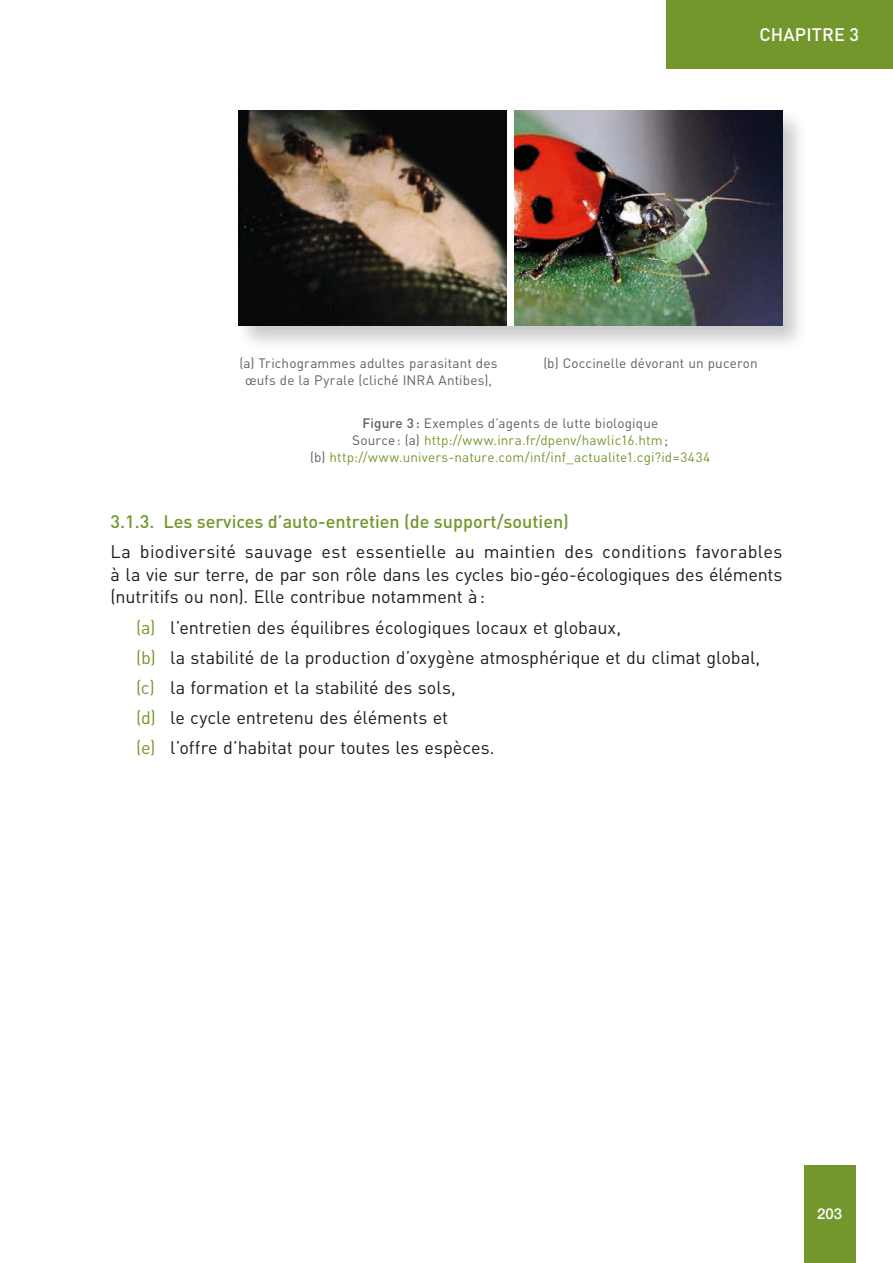
<style>
.page{position:relative;width:893px;height:1263px;background:#fff}
.page>*{position:absolute;margin:0;border:0;box-sizing:border-box;transform-origin:0 0}
.t1{font:18px/30px "DIN Pro";letter-spacing:-.005em;color:#1c1c1c;text-align:justify}
.t2{font:500 18px "DIN Pro";color:#74972d}
.t3{font:500 18px "DIN Pro";letter-spacing:.01em;color:#fff}
.t4{font:500 15px "Helvetica Neue LT Std";color:#fff}
.t5{font:13.5px/16.8px "DIN Pro";letter-spacing:.01em;color:#74972d;text-align:center}
.t6{font:13.5px "DIN Pro";letter-spacing:.01em;color:#5f5f5f}
.s1{font-weight:500;color:#5f5f5f}
.s2{color:#5f5f5f}
.s3{color:#74972d}
</style>
<div class="page">
<div style="left:804px;top:1165px;width:51px;height:98px;background:#74972d"></div>
<div style="left:666px;top:0;width:227px;height:68px;background:#74972d"></div>
<div style="left:236px;top:108px;width:573px;height:244px;background:#1c1c1c;opacity:.23"></div>
<img style="left:238px;top:111px;width:268px;height:214px">
<img style="left:514px;top:111px;width:268px;height:214px">
<p class="t3" style="left:759px;top:22px;width:101px">CHAPITRE 3</p>
<p class="t6" style="left:240px;top:354px;width:259px">(a) Trichogrammes adultes parasitant des</p>
<p class="t6" style="left:543px;top:354px;width:216px">(b) Coccinelle dévorant un puceron</p>
<p class="t6" style="left:245px;top:371px;width:249px">œufs de la Pyrale (cliché INRA Antibes),</p>
<p class="t5" style="left:310px;top:414px;width:402px"><span class="s1">Figure 3:</span> <span class="s2">Exemples d’agents de lutte biologique<br>Source: (a)</span> http://www.inra.fr/dpenv/hawlic16.htm<span class="s2">;<br>(b)</span> http://www.univers-nature.com/inf/inf_actualite1.cgi?id=3434</p>
<p class="t2" style="left:111px;top:510px;width:460px">3.1.3. Les services d’auto-entretien (de support/soutien)</p>
<p class="t1" style="left:111px;top:540px;width:673px;line-height:22.5px">La biodiversité sauvage est essentielle au maintien des conditions favorables à la vie sur terre, de par son rôle dans les cycles bio-géo-écologiques des éléments (nutritifs ou non). Elle contribue notamment à:</p>
<p class="t1" style="left:136px;top:611px;width:626px;text-align:left"><span class="s3">(a)</span> l’entretien des équilibres écologiques locaux et globaux,<br><span class="s3">(b)</span> la stabilité de la production d’oxygène atmosphérique et du climat global, <span class="s3">(c)</span> la formation et la stabilité des sols,<br><span class="s3">(d)</span> le cycle entretenu des éléments et<br><span class="s3">(e)</span> l’offre d’habitat pour toutes les espèces.</p>
<p class="t4" style="left:817px;top:1205px;width:27px">203</p>
</div>
